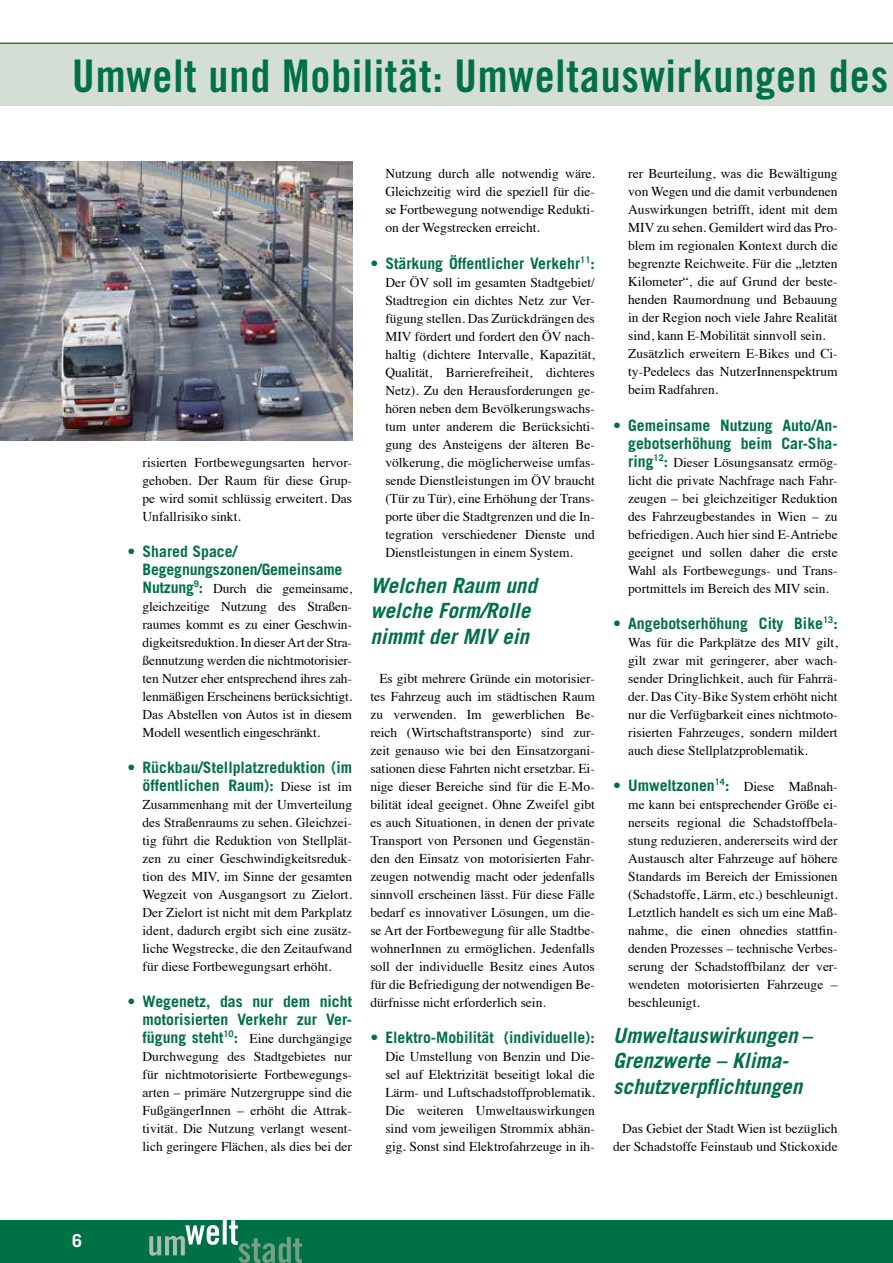
<style>
.page{position:relative;width:893px;height:1263px;background:#fff}
.page>*{position:absolute;margin:0;border:0;box-sizing:border-box;transform-origin:0 0}
.t1{font:45px "Trade Gothic Bold Cond Twenty";letter-spacing:.02em;color:#007046}
.t2{font:italic 700 21px/25.5px "Trade Gothic";color:#007046}
.t3{font:700 18px "Trade Gothic";color:#fff}
.t4{font:700 15.75px/18px "Trade Gothic";color:#007046;text-align:right}
.t5{font:13.5px/18px "Times";color:#000;text-align:justify}
.s1{font-family:"Trade Gothic";font-weight:700;font-size:15.75px;color:#007046}
.s2{font-family:"Times";font-weight:400;font-size:13.5px;color:#000}
</style>
<div class="page">
<div style="left:0;top:1220px;width:893px;height:43px;background:#007046"></div>
<div style="left:0;top:43px;width:893px;height:63px;background:#d5ded5"></div>
<svg style="left:149px;top:1225px;width:70px;height:31px"></svg>
<svg style="left:223px;top:1220px;width:4px;height:24px"></svg>
<svg style="left:229px;top:1220px;width:73px;height:43px"></svg>
<hr style="left:0;top:43px;width:893px;height:1px;background:#007046">
<img style="left:0;top:162px;width:352px;height:278px">
<h1 class="t1" style="left:72px;top:48px;width:817px">Umwelt und Mobilität: Umweltauswirkungen des</h1>
<h3 class="t3" style="left:72px;top:1229px;width:12px">6</h3>
<p class="t5" style="left:143px;top:452px;width:211px">risierten Fortbewegungsarten hervor&shy;gehoben. Der Raum für diese Grup&shy;pe wird somit schlüssig erweitert. Das Unfallrisiko sinkt.</p>
<p class="t4" style="left:143px;top:542px;width:201px;text-align:left;text-indent:-15px">• Shared Space/<br>Begegnungszonen/Gemeinsame</p>
<p class="t5" style="left:143px;top:578px;width:211px"><span class="s1">Nutzung</span><sup>9</sup><span class="s1">:</span> Durch die gemeinsame, gleichzeitige Nutzung des Straßen&shy;raumes kommt es zu einer Geschwin&shy;digkeitsreduktion. In dieser Art der Stra&shy;ßennutzung werden die nichtmotorisier&shy;ten Nutzer eher entsprechend ihres zah&shy;lenmäßigen Erscheinens berücksichtigt.<br>Das Abstellen von Autos ist in diesem Modell wesentlich eingeschränkt.</p>
<p class="t4" style="left:128px;top:758px;width:226px">• Rückbau/Stellplatzreduktion (im öffentlichen Raum): <span class="s2">Diese ist im</span></p>
<p class="t5" style="left:143px;top:794px;width:211px">Zusammenhang mit der Umverteilung des Straßenraums zu sehen. Gleichzei&shy;tig führt die Reduktion von Stellplät&shy;zen zu einer Geschwindigkeitsreduk&shy;tion des MIV, im Sinne der gesamten Wegzeit von Ausgangsort zu Zielort.<br>Der Zielort ist nicht mit dem Parkplatz ident, dadurch ergibt sich eine zusätz&shy;liche Wegstrecke, die den Zeitaufwand für diese Fortbewegungsart erhöht.</p>
<p class="t4" style="left:128px;top:992px;width:226px">• Wegenetz, das nur dem nicht motorisierten Verkehr zur Ver-</p>
<p class="t5" style="left:143px;top:1028px;width:211px"><span class="s1">fügung steht</span><sup>10</sup><span class="s1">:</span> Eine durchgängige Durchwegung des Stadtgebietes nur für nichtmotorisierte Fortbewegungs&shy;arten – primäre Nutzergruppe sind die FußgängerInnen – erhöht die Attrak&shy;tivität. Die Nutzung verlangt wesent&shy;lich geringere Flächen, als dies bei der</p>
<p class="t5" style="left:385px;top:164px;width:211px">Nutzung durch alle notwendig wäre.<br>Gleichzeitig wird die speziell für die&shy;se Fortbewegung notwendige Redukti&shy;on der Wegstrecken erreicht.</p>
<p class="t4" style="left:370px;top:254px;width:226px">• Stärkung Öffentlicher Verkehr<sup>11</sup>:</p>
<p class="t5" style="left:385px;top:272px;width:211px">Der ÖV soll im gesamten Stadtgebiet/ Stadtregion ein dichtes Netz zur Ver&shy;fügung stellen. Das Zurückdrängen des MIV fördert und fordert den ÖV nach&shy;haltig (dichtere Intervalle, Kapazität, Qualität, Barrierefreiheit, dichteres Netz). Zu den Herausforderungen ge&shy;hören neben dem Bevölkerungswachs&shy;tum unter anderem die Berücksichti&shy;gung des Ansteigens der älteren Be&shy;völkerung, die möglicherweise umfas&shy;sende Dienstleistungen im ÖV braucht (Tür zu Tür), eine Erhöhung der Trans&shy;porte über die Stadtgrenzen und die In&shy;tegration verschiedener Dienste und Dienstleistungen in einem System.</p>
<h2 class="t2" style="left:370px;top:572px;width:168px">Welchen Raum und welche Form/Rolle nimmt der MIV ein</h2>
<p class="t5" style="left:370px;top:668px;width:226px;text-indent:9px">Es gibt mehrere Gründe ein motorisier&shy;tes Fahrzeug auch im städtischen Raum zu verwenden. Im gewerblichen Be&shy;reich (Wirtschaftstransporte) sind zur&shy;zeit genauso wie bei den Einsatzorgani&shy;sationen diese Fahrten nicht ersetzbar. Ei&shy;nige dieser Bereiche sind für die E-Mo&shy;bilität ideal geeignet. Ohne Zweifel gibt es auch Situationen, in denen der private Transport von Personen und Gegenstän&shy;den den Einsatz von motorisierten Fahr&shy;zeugen notwendig macht oder jedenfalls sinnvoll erscheinen lässt. Für diese Fälle bedarf es innovativer Lösungen, um die&shy;se Art der Fortbewegung für alle Stadtbe&shy;wohnerInnen zu ermöglichen. Jedenfalls soll der individuelle Besitz eines Autos für die Befriedigung der notwendigen Be&shy;dürfnisse nicht erforderlich sein.</p>
<p class="t4" style="left:370px;top:1028px;width:226px">• Elektro-Mobilität (individuelle):</p>
<p class="t5" style="left:385px;top:1046px;width:211px">Die Umstellung von Benzin und Die&shy;sel auf Elektrizität beseitigt lokal die Lärm- und Luftschadstoffproblematik.<br>Die weiteren Umweltauswirkungen sind vom jeweiligen Strommix abhän&shy;gig. Sonst sind Elektrofahrzeuge in ih-</p>
<p class="t5" style="left:628px;top:164px;width:211px;text-align:left">rer Beurteilung, was die Bewältigung von Wegen und die damit verbundenen Auswirkungen betrifft, ident mit dem MIV zu sehen. Gemildert wird das Pro&shy;blem im regionalen Kontext durch die begrenzte Reichweite. Für die „letzten Kilometer“, die auf Grund der beste&shy;henden Raumordnung und Bebauung in der Region noch viele Jahre Realität sind, kann E-Mobilität sinnvoll sein.<br>Zusätzlich erweitern E-Bikes und Ci&shy;ty-Pedelecs das NutzerInnenspektrum beim Radfahren.</p>
<p class="t4" style="left:613px;top:416px;width:226px">• Gemeinsame Nutzung Auto/An&shy;gebotserhöhung beim Car-Sha-</p>
<p class="t5" style="left:628px;top:452px;width:211px"><span class="s1">ring</span><sup>12</sup><span class="s1">:</span> Dieser Lösungsansatz ermög&shy;licht die private Nachfrage nach Fahr&shy;zeugen – bei gleichzeitiger Reduktion des Fahrzeugbestandes in Wien – zu befriedigen. Auch hier sind E-Antriebe geeignet und sollen daher die erste Wahl als Fortbewegungs- und Trans&shy;portmittels im Bereich des MIV sein.</p>
<p class="t4" style="left:613px;top:614px;width:226px">• Angebotserhöhung City Bike<sup>13</sup>:</p>
<p class="t5" style="left:628px;top:632px;width:211px">Was für die Parkplätze des MIV gilt, gilt zwar mit geringerer, aber wach&shy;sender Dringlichkeit, auch für Fahrrä&shy;der. Das City-Bike System erhöht nicht nur die Verfügbarkeit eines nichtmoto&shy;risierten Fahrzeuges, sondern mildert auch diese Stellplatzproblematik.</p>
<p class="t4" style="left:613px;top:776px;width:226px">• Umweltzonen<sup>14</sup>: <span class="s2">Diese Maßnah-</span></p>
<p class="t5" style="left:628px;top:794px;width:211px">me kann bei entsprechender Größe ei&shy;nerseits regional die Schadstoffbela&shy;stung reduzieren, andererseits wird der Austausch alter Fahrzeuge auf höhere Standards im Bereich der Emissionen (Schadstoffe, Lärm, etc.) beschleunigt.<br>Letztlich handelt es sich um eine Maß&shy;nahme, die einen ohnedies stattfin&shy;denden Prozesses – technische Verbes&shy;serung der Schadstoffbilanz der ver&shy;wendeten motorisierten Fahrzeuge – beschleunigt.</p>
<h2 class="t2" style="left:613px;top:1022px;width:190px">Umweltauswirkungen<br>Grenzwerte – Klima&shy;schutzverpflichtungen</h2>
<p class="t5" style="left:613px;top:1118px;width:226px;text-align:right">Das Gebiet der Stadt Wien ist bezüglich der Schadstoffe Feinstaub und Stickoxide</p>
</div>
